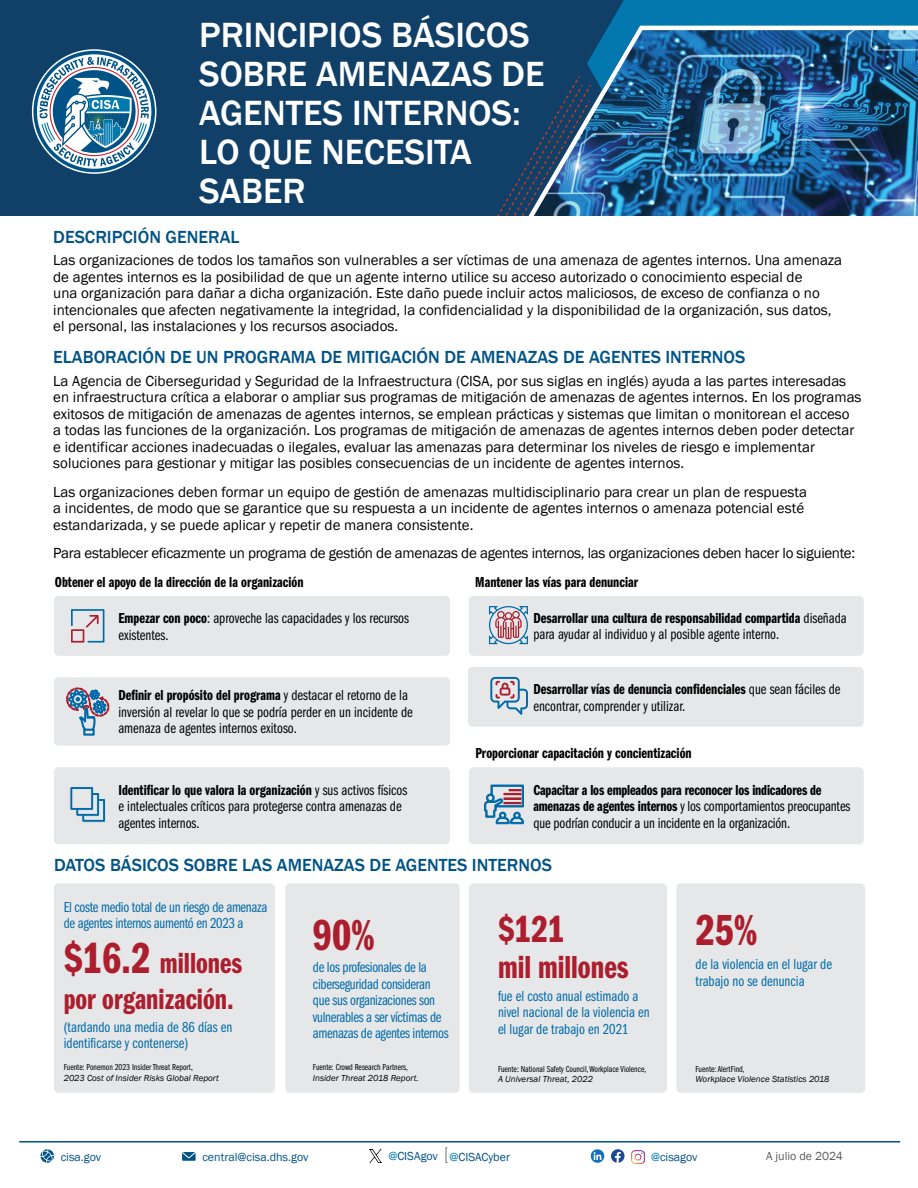
<style>
.page{position:relative;width:918px;height:1188px;background:#fff}
.page>*{position:absolute;margin:0;border:0;box-sizing:border-box;transform-origin:0 0}
.t1{font:45px "Franklin Gothic LT Pro Dm Cm";color:#ac1e2d}
.t2{font:39px "Franklin Gothic LT Pro Dm Cm";color:#ac1e2d}
.t3{font:500 36px/39px "Franklin Gothic";color:#fff}
.t4{font:33px "Franklin Gothic LT Pro Dm Cm";color:#ac1e2d}
.t5{font:30px "Franklin Gothic LT Pro Dm Cm";color:#ac1e2d}
.t6{font:500 18px "Franklin Gothic";color:#005387}
.t7{font:15px/16.5px "Franklin Gothic";color:#000}
.t8{font:15px/16.5px "Franklin Gothic LT Pro Bk Cm";color:#000}
.t9{font:15px/16.5px "Franklin Gothic LT Pro Bk Cm";letter-spacing:-.02em;color:#006aa9}
.t10{font:15px/16.5px "Franklin Gothic LT Pro Bk Cm";color:#006aa9}
.t11{font:15px "Franklin Gothic";letter-spacing:-.02em;color:#000}
.t12{font:15px "Franklin Gothic LT Pro Dm Cm";color:#000}
.t13{font:12px "Franklin Gothic";color:#005288}
.t14{font:12px "Franklin Gothic";color:#5a5b5d}
.t15{font:12px "Franklin Gothic";color:#005186}
.t16{font:9px "Franklin Gothic LT Pro Bk Cm";color:#000}
.t17{font:italic 9px "Franklin Gothic";color:#000}
.s1{font-family:"Franklin Gothic LT Pro Dm Cm"}
.s2{color:#0078ae}
.s3{color:#0076ab}
</style>
<div class="page">
<div style="left:676px;top:883px;width:189px;height:210px;background:#e6e7e8;border-radius:4px"></div>
<div style="left:469px;top:883px;width:198px;height:210px;background:#e6e7e8;border-radius:4px"></div>
<div style="left:286px;top:883px;width:174px;height:210px;background:#e6e7e8;border-radius:4px"></div>
<div style="left:54px;top:883px;width:221px;height:210px;background:#e6e7e8;border-radius:4px"></div>
<div style="left:54px;top:596px;width:396px;height:60px;background:#e6e7e8;border-radius:4px"></div>
<div style="left:54px;top:677px;width:396px;height:69px;background:#e6e7e8;border-radius:4px"></div>
<div style="left:54px;top:767px;width:396px;height:77px;background:#e6e7e8;border-radius:4px"></div>
<div style="left:469px;top:596px;width:395px;height:60px;background:#e6e7e8;border-radius:4px"></div>
<div style="left:468px;top:667px;width:396px;height:60px;background:#e6e7e8;border-radius:4px"></div>
<div style="left:469px;top:767px;width:395px;height:77px;background:#e6e7e8;border-radius:4px"></div>
<hr style="left:19px;top:1141px;width:881px;height:2px;background:#005287">
<svg style="left:446px;top:1148px;width:1px;height:15px"></svg>
<div style="left:0;top:0;width:443px;height:216px;background:#103f67"></div>
<img style="left:443px;top:0;width:475px;height:216px">
<svg style="left:33px;top:51px;width:122px;height:121px"></svg>
<svg style="left:71px;top:609px;width:33px;height:34px"></svg>
<svg style="left:66px;top:687px;width:43px;height:48px"></svg>
<svg style="left:69px;top:787px;width:37px;height:36px"></svg>
<svg style="left:489px;top:606px;width:39px;height:38px"></svg>
<svg style="left:490px;top:677px;width:38px;height:38px"></svg>
<svg style="left:484px;top:785px;width:40px;height:39px"></svg>
<svg style="left:40px;top:1149px;width:14px;height:14px"></svg>
<svg style="left:182px;top:1152px;width:14px;height:9px"></svg>
<svg style="left:369px;top:1150px;width:12px;height:12px"></svg>
<svg style="left:591px;top:1149px;width:13px;height:14px"></svg>
<svg style="left:611px;top:1149px;width:14px;height:14px"></svg>
<img style="left:631px;top:1150px;width:14px;height:13px">
<p class="t3" style="left:199px;top:15px;width:347px">PRINCIPIOS BÁSICOS<br>SOBRE AMENAZAS DE<br>AGENTES INTERNOS:<br>LO QUE NECESITA<br>SABER</p>
<p class="t6" style="left:53px;top:226px;width:188px">DESCRIPCIÓN GENERAL</p>
<p class="t7" style="left:53px;top:252px;width:790px">Las organizaciones de todos los tamaños son vulnerables a ser víctimas de una amenaza de agentes internos. Una amenaza de agentes internos es la posibilidad de que un agente interno utilice su acceso autorizado o conocimiento especial de<br>una organización para dañar a dicha organización. Este daño puede incluir actos maliciosos, de exceso de confianza o no intencionales que afecten negativamente la integridad la, confidencialidad lay disponibilidad de la organización, sus datos, el personal, las instalaciones y los recursos asociados.</p>
<p class="t6" style="left:53px;top:346px;width:694px">ELABORACIÓN DE UN PROGRAMA DE MITIGACIÓN DE AMENAZAS DE AGENTES INTERNOS</p>
<p class="t7" style="left:53px;top:373px;width:810px">La Agencia de Ciberseguridad y Seguridad de la Infraestructura (CISA, por sus siglas en inglés) ayuda a las partes interesadas en infraestructura crítica a elaborar o ampliar sus programas de mitigación de amenazas de agentes internos. En los programas exitosos de mitigación de amenazas de agentes internos, se emplean prácticas y sistemas que limitan o monitorean el acceso<br>a todas las funciones de la organización. Los programas de mitigación de amenazas de agentes internos deben poder detectar e identificar acciones inadecuadas o ilegales, evaluar las amenazas para determinar los niveles de riesgo e implementar soluciones para gestionar y mitigar las posibles consecuencias de un incidente de agentes internos.</p>
<p class="t7" style="left:53px;top:484px;width:755px">Las organizaciones deben formar un equipo de gestión de amenazas multidisciplinario para crear un plan de respuesta a incidentes, de modo que se garantice que su respuesta a un incidente de agentes internos o amenaza potencial esté estandarizada y, se puede aplicar y repetir de manera consistente.</p>
<p class="t11" style="left:53px;top:544px;width:803px">Para establecer eficazmente un programa de gestión de amenazas de agentes internos, las organizaciones deben hacer lo siguiente:</p>
<p class="t12" style="left:475px;top:574px;width:164px">Mantener las vías para denunciar</p>
<p class="t12" style="left:55px;top:574px;width:250px">Obtener el apoyo de la dirección de la organización</p>
<p class="t8" style="left:118px;top:610px;width:292px"><span class="s1">Empezar con poco</span>: aproveche las capacidades y los recursos existentes.</p>
<p class="t8" style="left:533px;top:610px;width:315px"><span class="s1">Desarrollar una cultura de responsabilidad compartida</span> diseñada para ayudar al individuo y al posible agente interno.</p>
<p class="t8" style="left:118px;top:687px;width:296px"><span class="s1">Definir el propósito del programa</span> y destacar el retorno de la inversión al revelar lo que se podría perder en un incidente de amenaza de agentes internos exitoso.</p>
<p class="t8" style="left:118px;top:782px;width:290px"><span class="s1">Identificar lo que valora la organización</span> y sus activos físicos e intelectuales críticos para protegerse contra amenazas de agentes internos.</p>
<p class="t8" style="left:533px;top:681px;width:309px"><span class="s1">Desarrollar vías de denuncia confidenciales</span> que sean fáciles de encontrar, comprender y utilizar.</p>
<p class="t12" style="left:475px;top:745px;width:218px">Proporcionar capacitación y concientización</p>
<p class="t8" style="left:533px;top:782px;width:318px"><span class="s1">Capacitar a los empleados para reconocer los indicadores de amenazas de agentes internos</span> y los comportamientos preocupantes que podrían conducir una incidente en la organización.</p>
<p class="t6" style="left:54px;top:854px;width:499px">DATOS BÁSICOS SOBRE LAS AMENAZAS DE AGENTES INTERNOS</p>
<p class="t9" style="left:64px;top:899px;width:205px">El coste medio total de un riesgo de amenaza de agentes internos aumentó en 2023 a</p>
<p class="t5" style="left:160px;top:947px;width:84px">millones</p>
<p class="t2" style="left:498px;top:908px;width:68px">$121</p>
<p class="t4" style="left:498px;top:949px;width:132px">mil millones</p>
<p class="t10" style="left:498px;top:988px;width:153px">fue el costo anual estimado a nivel nacional de la violencia en el lugar de trabajo en 2021</p>
<p class="t16" style="left:498px;top:1064px;width:150px">Fuente: National Safety Council,Workplace Violence,</p>
<p class="t17" style="left:498px;top:1074px;width:96px">A Universal Threat, 2022</p>
<p class="t1" style="left:313px;top:910px;width:64px">90%</p>
<p class="t9" style="left:313px;top:959px;width:137px">de los profesionales de la ciberseguridad consideran que sus organizaciones son vulnerables a ser víctimas de amenazas de agentes internos</p>
<p class="t16" style="left:313px;top:1062px;width:97px">Fuente: Crowd Research Partners,</p>
<p class="t17" style="left:313px;top:1072px;width:107px">Insider Threat 2018 Report.</p>
<p class="t1" style="left:64px;top:934px;width:88px">$16.2</p>
<p class="t5" style="left:64px;top:983px;width:171px">por organización.</p>
<p class="t10" style="left:64px;top:1019px;width:170px">(tardando una media de 86 días en identificarse y contenerse(</p>
<p class="t16" style="left:64px;top:1062px;width:131px">Fuente: Ponemon 2023 Insider Threat Report,</p>
<p class="t17" style="left:64px;top:1072px;width:157px">2023 Cost of Insider Risks Global Report</p>
<p class="t1" style="left:696px;top:906px;width:64px">25%</p>
<p class="t10" style="left:696px;top:956px;width:138px">de la violencia en el lugar de trabajo no se denuncia</p>
<p class="t16" style="left:696px;top:1064px;width:51px">Fuente: AlertFind,</p>
<p class="t17" style="left:696px;top:1074px;width:136px">Workplace Violence Statistics 2018</p>
<p class="t13" style="left:61px;top:1149px;width:42px">cisa.gov</p>
<p class="t13" style="left:202px;top:1149px;width:108px">central@cisa.dhs.gov</p>
<p class="t13" style="left:388px;top:1149px;width:51px"><span class="s2">@</span>CISAgov</p>
<p class="t15" style="left:450px;top:1149px;width:62px"><span class="s3">@</span>CISACyber</p>
<p class="t13" style="left:651px;top:1149px;width:48px"><span class="s2">@</span>cisagov</p>
<p class="t14" style="left:766px;top:1148px;width:78px">A julio de 2024</p>
</div>
